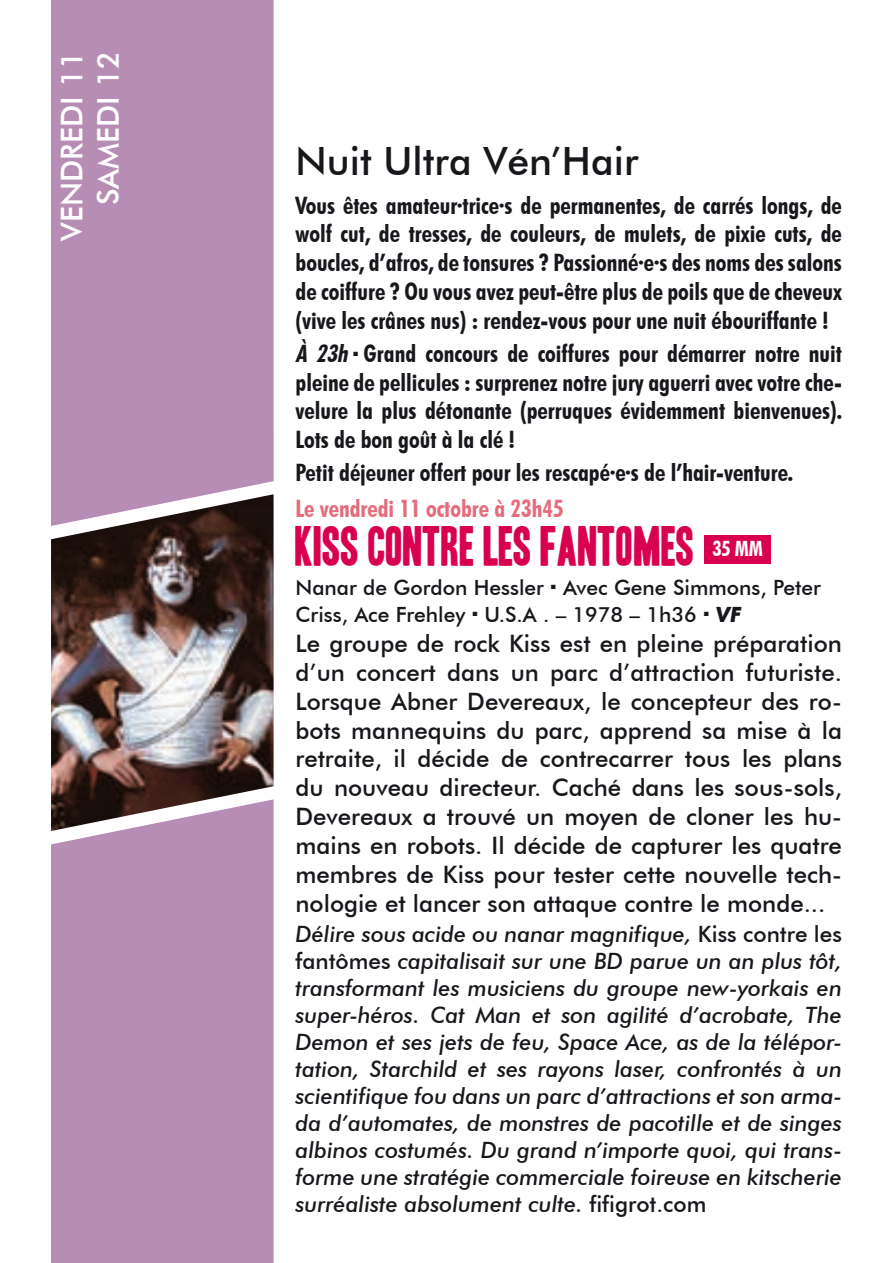
<style>
.page{position:relative;width:893px;height:1263px;background:#fff}
.page>*{position:absolute;margin:0;border:0;box-sizing:border-box;transform-origin:0 0}
.t1{font:48px "Headline One HPLHS";color:#d9004f}
.t2{font:500 39px "Futura BT";color:#1a171c}
.t3{font:500 30px/36px "Futura BT";color:#fff;text-align:right}
.t4{font:700 condensed 24px/28.8px "Futura BT";color:#1a171c;text-align:justify}
.t5{font:500 24px/28.8px "Futura BT";color:#1a171c;text-align:justify}
.t6{font:700 condensed 24px "Futura BT";color:#e46c7b}
.t7{font:italic 500 22.5px/27px "Futura BT";color:#1a171c;text-align:justify}
.t8{font:500 21px/27px "Futura BT";color:#1a171c}
.t9{font:700 condensed 21px "Futura BT";color:#fff}
.s1{font-style:italic}
.s2{font-weight:700;font-style:italic}
.s3{font-style:normal}
</style>
<div class="page">
<img style="left:51px;top:526px;width:223px;height:273px">
<div style="left:51px;top:0;width:223px;height:526px;background:#b88db5"></div>
<div style="left:704px;top:535px;width:67px;height:28px;background:#d9004f"></div>
<div style="left:51px;top:799px;width:223px;height:464px;background:#b88db5"></div>
<p class="t3" style="left:54px;top:241px;width:191px;rotate:-90deg">VENDREDI 11<br>SAMEDI 12</p>
<h2 class="t2" style="left:296px;top:137px;width:344px">Nuit Ultra Vén’Hair</h2>
<p class="t4" style="left:296px;top:190px;width:548px">Vous êtes amateur·trice·s de permanentes, de carrés longs, de wolf cut, de tresses, de couleurs, de mulets, de pixie cuts, de boucles, d’afros, de tonsures ? Passionné·e·s des noms des salons de coiffure ? Ou vous avez peut-être plus de poils que de cheveux (vive les crânes nus) : rendez-vous pour une nuit ébouriffante !</p>
<p class="t4" style="left:296px;top:339px;width:548px"><span class="s1">À 23h</span> Grand concours de coiffures pour démarrer notre nuit pleine de pellicules : surprenez notre jury aguerri avec votre che&shy;velure la plus détonante (perruques évidemment bienvenues).<br>Lots de bon goût à la clé !</p>
<p class="t4" style="left:296px;top:458px;width:499px">Petit déjeuner offert pour les rescapé·e·s de l’hair-venture.</p>
<p class="t6" style="left:296px;top:494px;width:270px">Le vendredi 11 octobre à 23h45</p>
<h1 class="t1" style="left:296px;top:523px;width:401px">KISS CONTRE LES FANTOMES</h1>
<p class="t8" style="left:296px;top:574px;width:527px">Nanar de Gordon Hessler Avec Gene Simmons, Peter<br>Criss, Ace Frehley U.S.A . – 1978 – 1h36 <span class="s2">VF</span></p>
<p class="t5" style="left:296px;top:629px;width:548px">Le groupe de rock Kiss est en pleine préparation d’un concert dans un parc d’attraction futuriste.<br>Lorsque Abner Devereaux, le concepteur des ro&shy;bots mannequins du parc, apprend sa mise à la retraite, il décide de contrecarrer tous les plans du nouveau directeur. Caché dans les sous-sols, Devereaux a trouvé un moyen de cloner les hu&shy;mains en robots. Il décide de capturer les quatre membres de Kiss pour tester cette nouvelle tech&shy;nologie et lancer son attaque contre le monde...</p>
<p class="t7" style="left:296px;top:920px;width:548px">Délire sous acide ou nanar magnifique, <span class="s3">Kiss contre les fantômes</span> capitalisait sur une BD parue un an plus tôt, transformant les musiciens du groupe new-yorkais en super-héros. Cat Man et son agilité d’acrobate, The Demon et ses jets de feu, Space Ace, as de la télépor&shy;tation, Starchild et ses rayons laser, confrontés à un scientifique fou dans un parc d’attractions et son arma&shy;da d’automates, de monstres de pacotille et de singes albinos costumés. Du grand n’importe quoi, qui trans&shy;forme une stratégie commerciale foireuse en kitscherie surréaliste absolument culte. <span class="s3">fifigrot.com</span></p>
<p class="t9" style="left:712px;top:536px;width:52px">35 MM</p>
</div>
